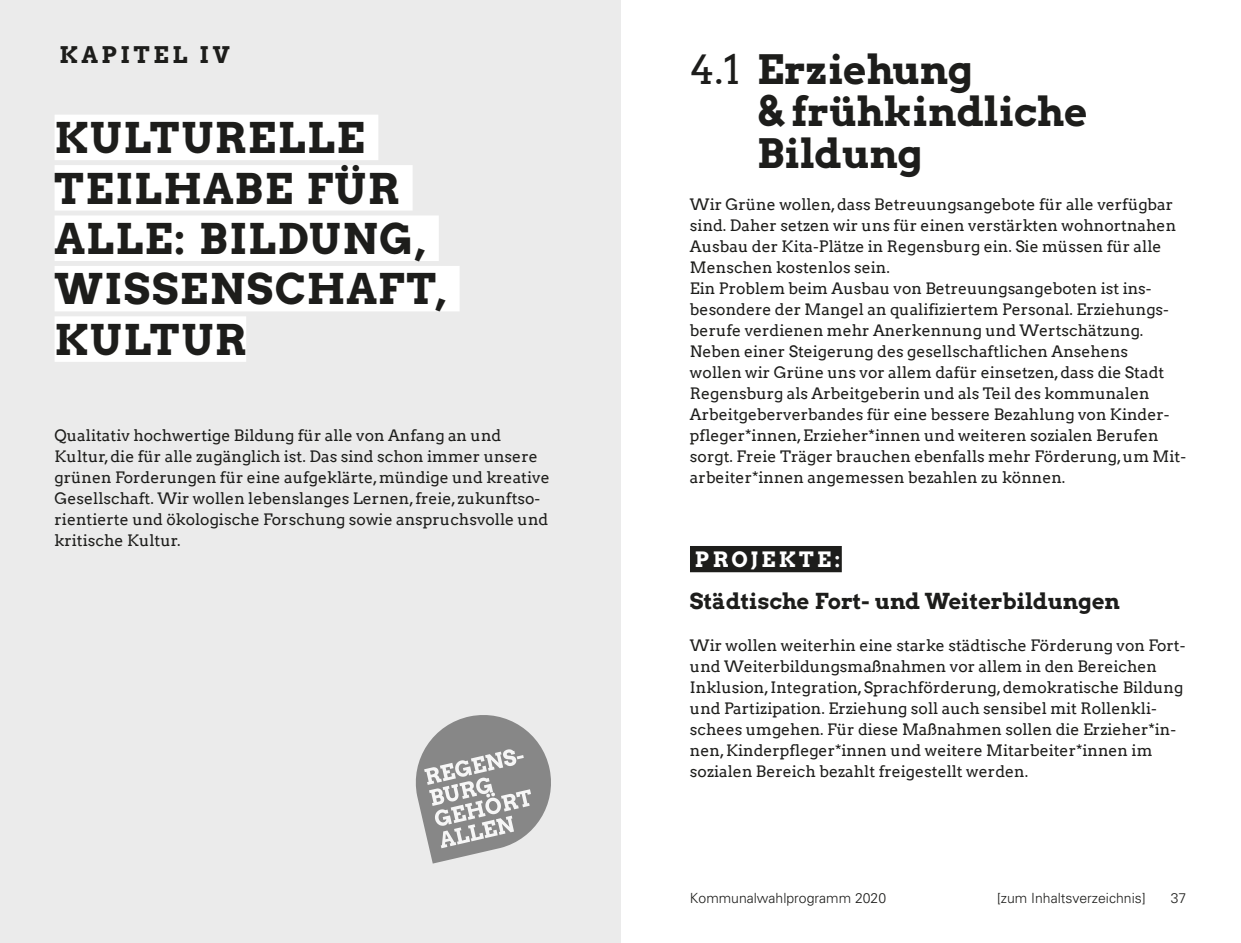
<style>
.page{position:relative;width:1241px;height:943px;background:#fff}
.page>*{position:absolute;margin:0;border:0;box-sizing:border-box;transform-origin:0 0}
.t1{font:42px/50.4px "Arvo Gruen";letter-spacing:.04em;color:#1d1d1b}
.t2{font:40.25px/42px "Arvo Gruen";color:#1d1d1b}
.t3{font:22.75px "Arvo Gruen";letter-spacing:.16em;color:#1d1d1b}
.t4{font:21.88px "Arvo Gruen";color:#1d1d1b}
.t5{font:21px "Arvo Gruen";letter-spacing:.16em;color:#fff}
.t6{font:15.75px/21px "Arvo";color:#1d1d1b}
.t7{font:300 14px "Univers";color:#1d1d1b}
.s1{font-family:"Arvo"}
</style>
<div class="page">
<div style="left:690px;top:546px;width:151px;height:26px;background:#1d1d1b"></div>
<div style="left:0;top:0;width:620px;height:943px;background:#ebebeb"></div>
<div style="left:55px;top:115px;width:323px;height:45px;background:#fff"></div>
<div style="left:55px;top:165px;width:357px;height:45px;background:#fff"></div>
<div style="left:55px;top:215px;width:384px;height:46px;background:#fff"></div>
<div style="left:55px;top:266px;width:404px;height:45px;background:#fff"></div>
<div style="left:55px;top:316px;width:191px;height:46px;background:#fff"></div>
<svg style="left:416px;top:715px;width:135px;height:148px"></svg>
<h3 class="t3" style="left:60px;top:39px;width:172px">KAPITEL IV</h3>
<h1 class="t1" style="left:55px;top:111px;width:393px">KULTURELLE<br>TEILHABE FÜR<br>ALLE: BILDUNG,<br>WISSENSCHAFT,<br>KULTUR</h1>
<p class="t6" style="left:55px;top:425px;width:496px">Qualitativ hochwertige Bildung für alle von Anfang an und Kultur, die für alle zugänglich ist. Das sind schon immer unsere grünen Forderungen für eine aufgeklärte, mündige und kreative Gesellschaft. Wir wollen lebenslanges Lernen, freie, zukunftso&shy;rientierte und ökologische Forschung sowie anspruchsvolle und kritische Kultur.</p>
<h2 class="t2" style="left:757px;top:47px;width:332px;text-indent:-67px"><span class="s1">4.1</span> Erziehung<br>&amp; frühkindliche<br>Bildung</h2>
<p class="t6" style="left:690px;top:194px;width:497px">Wir Grüne wollen, dass Betreuungsangebote für alle verfügbar sind. Daher setzen wir uns für einen verstärkten wohnortnahen Ausbau der Kita-Plätze in Regensburg ein. Sie müssen für alle Menschen kostenlos sein.<br>Ein Problem beim Ausbau von Betreuungsangeboten ist ins&shy;besondere der Mangel an qualifiziertem Personal. Erziehungs&shy;berufe verdienen mehr Anerkennung und Wertschätzung.<br>Neben einer Steigerung des gesellschaftlichen Ansehens<br>wollen wir Grüne uns vor allem dafür einsetzen, dass die Stadt Regensburg als Arbeitgeberin und als Teil des kommunalen Arbeitgeberverbandes für eine bessere Bezahlung von Kinder&shy;pfleger*innen, Erzieher*innen und weiteren sozialen Berufen sorgt. Freie Träger brauchen ebenfalls mehr Förderung, um Mit&shy;arbeiter*innen angemessen bezahlen zu können.</p>
<h3 class="t5" style="left:694px;top:545px;width:147px">PROJEKTE:</h3>
<h3 class="t4" style="left:690px;top:586px;width:431px">Städtische Fort- und Weiterbildungen</h3>
<p class="t6" style="left:690px;top:635px;width:497px">Wir wollen weiterhin eine starke städtische Förderung von Fort&shy;und Weiterbildungsmaßnahmen vor allem in den Bereichen Inklusion, Integration, Sprachförderung, demokratische Bildung und Partizipation. Erziehung soll auch sensibel mit Rollenkli&shy;schees umgehen. Für diese Maßnahmen sollen die Erzieher*in&shy;nen, Kinderpfleger*innen und weitere Mitarbeiter*innen im sozialen Bereich bezahlt freigestellt werden.</p>
<p class="t7" style="left:690px;top:890px;width:198px">Kommunalwahlprogramm 2020</p>
<p class="t7" style="left:996px;top:890px;width:150px">[zum Inhaltsverzeichnis]</p>
<p class="t7" style="left:1170px;top:890px;width:17px">37</p>
</div>
